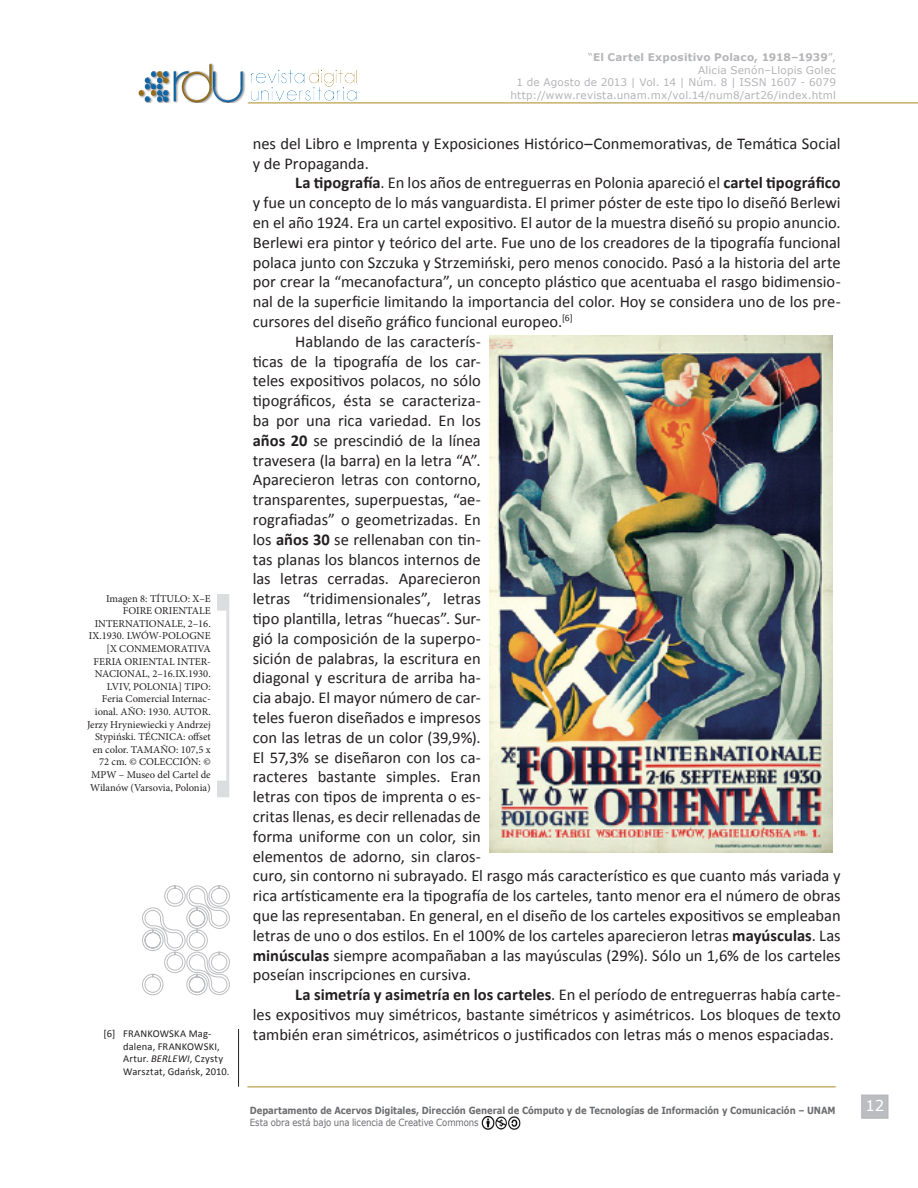
<style>
.page{position:relative;width:918px;height:1188px;background:#fff}
.page>*{position:absolute;margin:0;border:0;box-sizing:border-box;transform-origin:0 0}
.subtitulo_2_de_texto{font:16.5px/19.8px "Calibri";color:#231f20}
.t1{font:15px "Verdana";color:#fff}
.epigrafe{font:10.5px/12.6px "Minion Pro";color:#231f20;text-align:right}
.t2{font:10.5px/12.6px "Verdana";letter-spacing:.015em;color:#b4b5b8;text-align:right}
.nota_al_pie{font:10.5px/12.6px "Calibri";letter-spacing:.015em;color:#231f20}
.t3{font:700 9.9px "Verdana";letter-spacing:-.01em;color:#6c6d70;scale:.86 1}
.t4{font:9.9px "Verdana";letter-spacing:-.01em;color:#6c6d70;scale:.87 1}
.s1{font-style:italic}
.s2{font-weight:700}
</style>
<div class="page">
<div style="left:861px;top:1095px;width:27px;height:24px;background:#bcbdc0"></div>
<img style="left:138px;top:63px;width:218px;height:39px">
<hr style="left:247px;top:102px;width:671px;height:2px;background:#cbb87c">
<hr style="left:248px;top:103px;width:670px;height:1px;background:#ba9b32">
<hr style="left:247px;top:1086px;width:589px;height:2px;background:#cab677">
<hr style="left:248px;top:1087px;width:588px;height:1px;background:#ba9b32">
<img style="left:481px;top:1116px;width:39px;height:14px">
<img style="left:490px;top:336px;width:342px;height:516px">
<hr style="left:238px;top:1029px;width:1px;height:58px;background:#231f20">
<svg style="left:142px;top:885px;width:88px;height:110px"></svg>
<svg style="left:217px;top:594px;width:12px;height:203px"></svg>
<p class="epigrafe" style="left:87px;top:592px;width:125px">Imagen 8: TÍTULO: X–E<br>FOIRE ORIENTALE<br>INTERNATIONALE, 2–16.<br>IX.1930. LWÓW-POLOGNE [X CONMEMORATIVA<br>FERIA ORIENTAL INTER-<br>NACIONAL, 2–16.IX.1930.<br>LVIV, POLONIA] TIPO:<br>Feria Comercial Internac&shy;ional. AÑO: 1930. AUTOR.<br>Jerzy Hryniewiecki y Andrzej<br>Stypiński. TÉCNICA: offset en color. TAMAÑO: 107,5 x<br>72 cm. © COLECCIÓN: ©<br>MPW – Museo del Cartel de<br>Wilanów (Varsovia, Polonia)</p>
<p class="nota_al_pie" style="left:123px;top:1028px;width:108px;text-indent:-20px">[6] FRANKOWSKA Mag&shy;dalena, FRANKOWSKI,<br>Artur. <span class="s1">BERLEWI</span>, Czysty<br>Warsztat, Gdańsk, 2010.</p>
<p class="t2" style="left:511px;top:51px;width:327px">“<span class="s2">El Cartel Expositivo Polaco, 1918–1939</span>”,<br>Alicia Senón–Llopis Golec<br>1 de Agosto de 2013 | Vol. 14 | Núm. 8 | ISSN 1607 - 6079 http://www.revista.unam.mx/vol.14/num8/art26/index.html</p>
<p class="subtitulo_2_de_texto" style="left:253px;top:133px;width:589px">nes del Libro e Imprenta y Exposiciones Histórico–Conmemorativas, de Temática Social y de Propaganda.</p>
<p class="subtitulo_2_de_texto" style="left:253px;top:173px;width:590px;text-align:justify;text-indent:43px"><span class="s2">La tipografía</span>. En los años de entreguerras en Polonia apareció el <span class="s2">cartel tipográfico </span>y fue un concepto de lo más vanguardista. El primer póster de este tipo lo diseñó Berlewi en el año 1924. Era un cartel expositivo. El autor de la muestra diseñó su propio anuncio.<br>Berlewi era pintor y teórico del arte. Fue uno de los creadores de la tipografía funcional polaca junto con Szczuka y Strzemiński, pero menos conocido. Pasó a la historia del arte por crear la “mecanofactura”, un concepto plástico que acentuaba el rasgo bidimensio&shy;nal de la superficie limitando la importancia del color. Hoy se considera uno de los pre&shy;cursores del diseño gráfico funcional europeo.<sup>[6]</sup></p>
<p class="subtitulo_2_de_texto" style="left:253px;top:331px;width:589px;text-indent:43px">Hablando de las caracterís-<br>ticas de la tipografía de los car-<br>teles expositivos polacos, no sólo<br>tipográficos, ésta se caracteriza-<br>ba por una rica variedad. En los<br><span class="s2">años 20</span> se prescindió de la línea<br>travesera (la barra) en la letra “A”.<br>Aparecieron letras con contorno,<br>transparentes, superpuestas, “ae-<br>rografiadas” o geometrizadas. En<br>los <span class="s2">años 30</span> se rellenaban con tin-<br>tas planas los blancos internos de<br>las letras cerradas. Aparecieron<br>letras “tridimensionales”, letras<br>tipo plantilla, letras “huecas”. Sur-<br>gió la composición de la superpo-<br>sición de palabras, la escritura en<br>diagonal y escritura de arriba ha-<br>cia abajo. El mayor número de car-<br>teles fueron diseñados e impresos<br>con las letras de un color (39,9%).<br>El 57,3% se diseñaron con los ca-<br>racteres bastante simples. Eran<br>letras con tipos de imprenta o es-<br>critas llenas, es decir rellenadas de<br>forma uniforme con un color, sin<br>elementos de adorno, sin claros-<br>curo, sin contorno ni subrayado. El rasgo más característico es que cuanto más variada y rica artísticamente era la tipografía de los carteles, tanto menor era el número de obras que las representaban. En general, en el diseño de los carteles expositivos se empleaban letras de uno o dos estilos. En el 100% de los carteles aparecieron letras <span class="s2">mayúsculas</span>. Las <span class="s2">minúsculas</span> siempre acompañaban a las mayúsculas (29%). Sólo un 1,6% de los carteles poseían inscripciones en cursiva.</p>
<p class="subtitulo_2_de_texto" style="left:253px;top:985px;width:590px;text-align:justify;text-indent:43px"><span class="s2">La simetría y asimetría en los carteles</span>. En el período de entreguerras había carte&shy;les expositivos muy simétricos, bastante simétricos y asimétricos. Los bloques de texto también eran simétricos, asimétricos o justificados con letras más o menos espaciadas.</p>
<p class="t3" style="left:250px;top:1104px;width:683px">Departamento de Acervos Digitales, Dirección General de Cómputo y de Tecnologías de Información y Comunicación – UNAM</p>
<p class="t4" style="left:250px;top:1115px;width:265px">Esta obra está bajo una licencia de Creative Commons</p>
<p class="t1" style="left:866px;top:1096px;width:20px">12</p>
</div>
